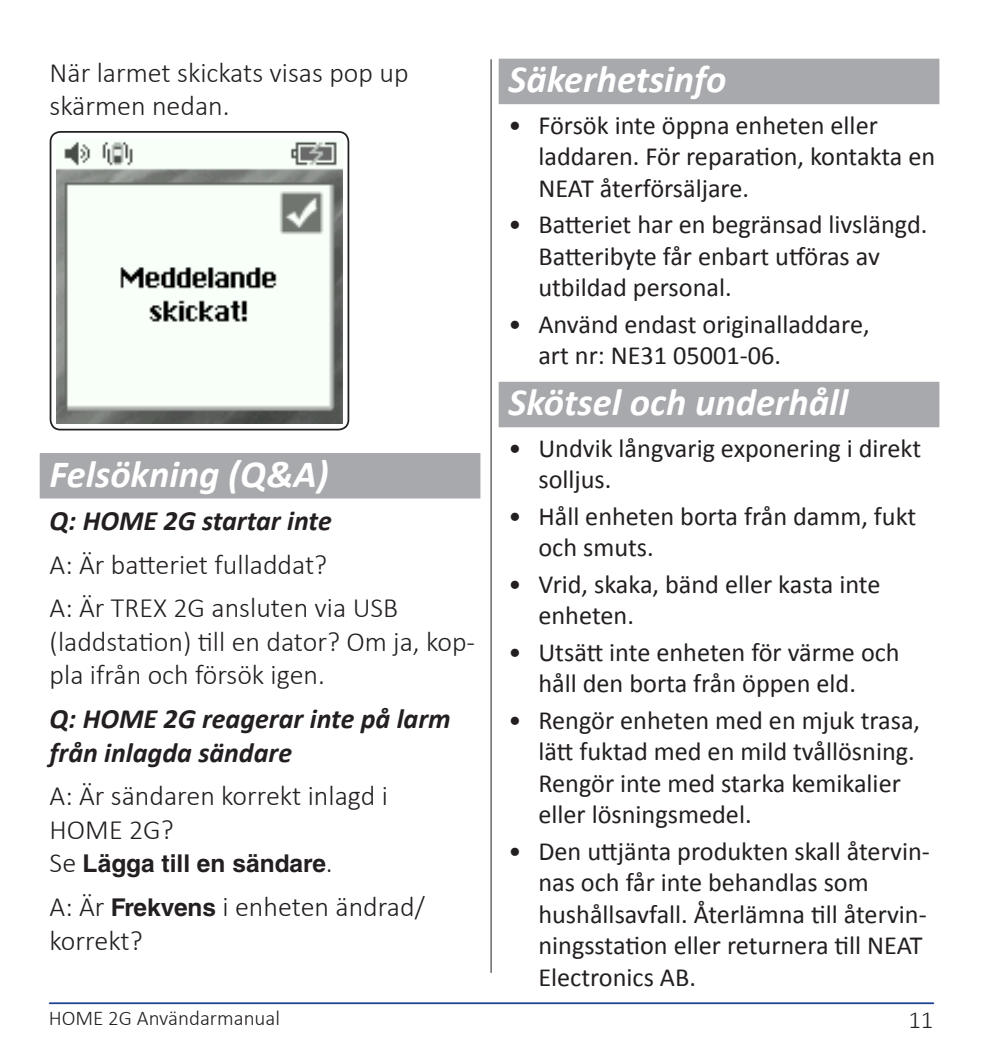
<style>
.page{position:relative;width:993px;height:1052px;background:#fff}
.page>*{position:absolute;margin:0;border:0;box-sizing:border-box;transform-origin:0 0}
.Rubrik_1{font:italic 700 38.5px "Calibri";color:#fff}
.Brödtext{font:300 28px/33.6px "Calibri";color:#231f20}
.Rubrik_3{font:italic 700 28px/33.6px "Calibri";color:#231f20}
.t1{font:26.25px/31.5px "Calibri";color:#231f20}
.Brödtext-2{font:700 24.5px "Helvetica LT Std";color:#231f20}
.t2{font:300 24.5px "Calibri";color:#231f20}
.t3{font:300 21px "Calibri";color:#231f20}
.s1{font-family:"Calibri";font-weight:300;font-size:28px}
.s2{font-family:"Helvetica LT Std";font-weight:700;font-size:24.5px}
</style>
<div class="page">
<hr style="left:50px;top:1002px;width:883px;height:2px;background:#1b3f94">
<hr style="left:490px;top:60px;width:1px;height:912px;background:#231f20">
<div style="left:40px;top:453px;width:440px;height:45px;background:#a8a9ad"></div>
<img style="left:57px;top:141px;width:285px;height:282px">
<div style="left:50px;top:131px;width:299px;height:299px;border:2px solid #231f20;border-radius:10px"></div>
<div style="left:498px;top:59px;width:441px;height:45px;background:#a8a9ad"></div>
<div style="left:498px;top:382px;width:441px;height:45px;background:#a8a9ad"></div>
<p class="Brödtext" style="left:50px;top:55px;width:360px">När larmet skickats visas pop up skärmen nedan.</p>
<p class="Rubrik_1" style="left:50px;top:449px;width:281px">Felsökning (Q&amp;A)</p>
<p class="Rubrik_3" style="left:50px;top:504px;width:283px">Q: HOME 2G startar inte</p>
<p class="Brödtext" style="left:50px;top:547px;width:279px">A: Är batteriet fulladdat?</p>
<p class="Brödtext" style="left:50px;top:591px;width:427px">A: Är TREX 2G ansluten via USB (laddstation) till en dator? Om ja, kop&shy;pla ifrån och försök igen.</p>
<p class="Rubrik_3" style="left:50px;top:702px;width:402px">Q: HOME 2G reagerar inte på larm från inlagda sändare</p>
<p class="Brödtext" style="left:50px;top:779px;width:339px">A: Är sändaren korrekt inlagd i<br>HOME 2G?</p>
<p class="Brödtext-2" style="left:50px;top:849px;width:284px"><span class="s1">Se</span> Lägga till en sändare<span class="s1">.</span></p>
<p class="Brödtext" style="left:50px;top:889px;width:376px">A: Är <span class="s2">Frekvens</span> i enheten ändrad/ korrekt?</p>
<p class="Rubrik_1" style="left:508px;top:55px;width:219px">Säkerhetsinfo</p>
<p class="t1" style="left:538px;top:109px;width:398px;text-indent:-30px">• Försök inte öppna enheten eller laddaren. För reparation, kontakta en<br>NEAT återförsäljare.</p>
<p class="t1" style="left:538px;top:209px;width:390px;text-indent:-30px">• Batteriet har en begränsad livslängd.<br>Batteribyte får enbart utföras av utbildad personal.</p>
<p class="t1" style="left:538px;top:308px;width:333px;text-indent:-30px">• Använd endast originalladdare, art nr: NE31 05001-06.</p>
<p class="Rubrik_1" style="left:508px;top:378px;width:341px">Skötsel och underhåll</p>
<p class="t1" style="left:538px;top:432px;width:384px;text-indent:-30px">• Undvik långvarig exponering i direkt solljus.</p>
<p class="t1" style="left:538px;top:500px;width:379px;text-indent:-30px">• Håll enheten borta från damm, fukt och smuts.</p>
<p class="t1" style="left:538px;top:568px;width:343px;text-indent:-30px">• Vrid, skaka, bänd eller kasta inte enheten.</p>
<p class="t1" style="left:508px;top:636px;width:392px;text-align:center">• Utsätt inte enheten för värme och håll den borta från öppen eld.</p>
<p class="t1" style="left:538px;top:704px;width:383px;text-indent:-30px">• Rengör enheten med en mjuk trasa, lätt fuktad med en mild tvållösning.<br>Rengör inte med starka kemikalier eller lösningsmedel.</p>
<p class="t1" style="left:538px;top:835px;width:393px;text-indent:-30px">• Den uttjänta produkten skall återvin&shy;nas och får inte behandlas som hushållsavfall. Återlämna till återvin&shy;ningsstation eller returnera till NEAT Electronics AB.</p>
<p class="t3" style="left:49px;top:1005px;width:233px">HOME 2G Användarmanual</p>
<p class="t2" style="left:908px;top:1004px;width:26px">11</p>
</div>
